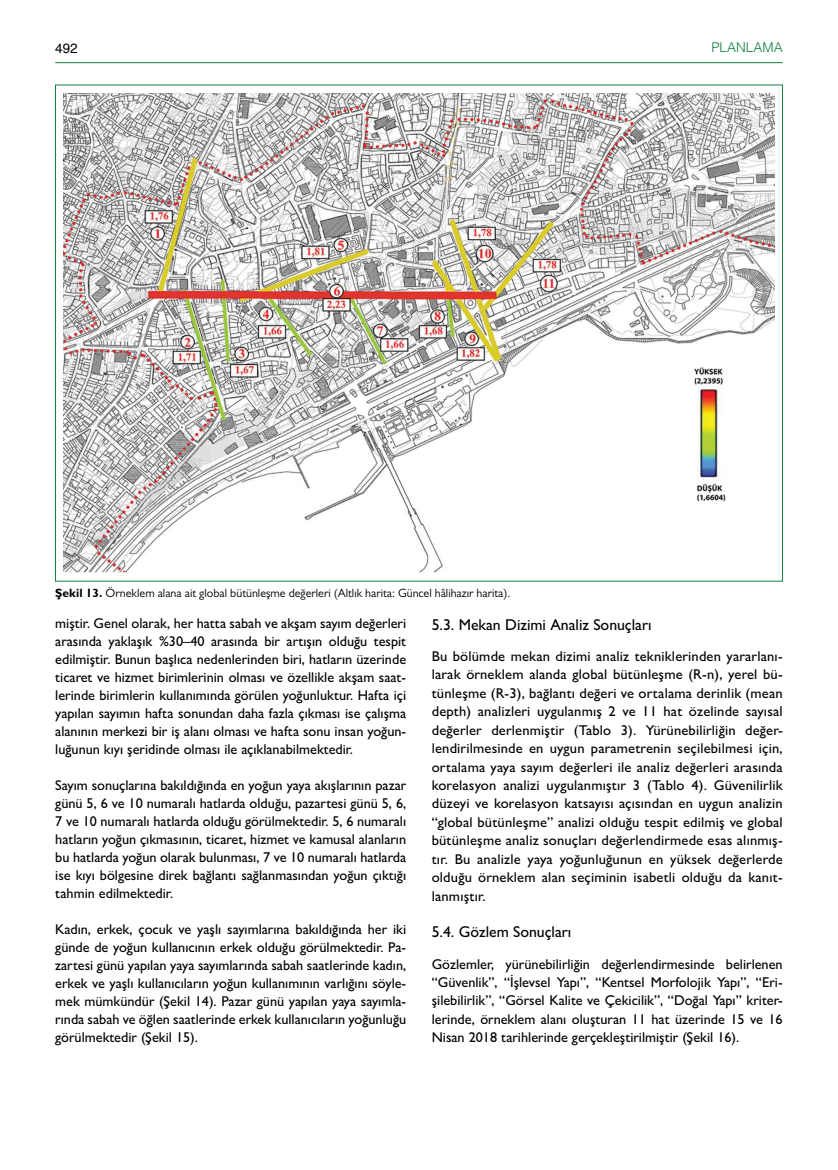
<style>
.page{position:relative;width:838px;height:1170px;background:#fff}
.page>*{position:absolute;margin:0;border:0;box-sizing:border-box;transform-origin:0 0}
.t1{font:500 15.75px "Gill Sans MT Pro";color:#000}
.t2{font:500 14.25px/18px "Gill Sans MT Pro";color:#000;text-align:justify}
.t3{font:300 13.5px "Helvetica";color:#0f8140}
.t4{font:13.5px "Helvetica";color:#000}
.t5{font:12px "Gill Sans MT Pro";color:#000}
.s1{font-weight:700}
</style>
<div class="page">
<hr style="left:55px;top:62px;width:727px;height:1px;background:#0f8140">
<img style="left:64px;top:93px;width:710px;height:480px">
<p class="t4" style="left:55px;top:37px;width:24px">492</p>
<p class="t3" style="left:711px;top:36px;width:73px">PLANLAMA</p>
<p class="t5" style="left:55px;top:586px;width:456px"><span class="s1">Şekil 13.</span> Örneklem alana ait global bütünleşme değerleri (Altlık harita: Güncel hâlihazır harita).</p>
<p class="t2" style="left:55px;top:614px;width:352px">miştir. Genel olarak, her hatta sabah ve akşam sayım değerleri arasında yaklaşık %30–40 arasında bir artışın olduğu tespit edilmiştir. Bunun başlıca nedenlerinden biri, hatların üzerinde ticaret ve hizmet birimlerinin olması ve özellikle akşam saat&shy;lerinde birimlerin kullanımında görülen yoğunluktur. Hafta içi yapılan sayımın hafta sonundan daha fazla çıkması ise çalışma alanının merkezi bir iş alanı olması ve hafta sonu insan yoğun&shy;luğunun kıyı şeridinde olması ile açıklanabilmektedir.</p>
<p class="t2" style="left:55px;top:776px;width:352px">Sayım sonuçlarına bakıldığında en yoğun yaya akışlarının pazar günü 5, 6 ve 10 numaralı hatlarda olduğu, pazartesi günü 5, 6, 7 ve 10 numaralı hatlarda olduğu görülmektedir. 5, 6 numaralı hatların yoğun çıkmasının, ticaret, hizmet ve kamusal alanların bu hatlarda yoğun olarak bulunması, 7 ve 10 numaralı hatlarda ise kıyı bölgesine direk bağlantı sağlanmasından yoğun çıktığı tahmin edilmektedir.</p>
<p class="t2" style="left:55px;top:920px;width:352px">Kadın, erkek, çocuk ve yaşlı sayımlarına bakıldığında her iki günde de yoğun kullanıcının erkek olduğu görülmektedir. Pa&shy;zartesi günü yapılan yaya sayımlarında sabah saatlerinde kadın, erkek ve yaşlı kullanıcıların yoğun kullanımının varlığını söyle&shy;mek mümkündür (Şekil 14). Pazar günü yapılan yaya sayımla&shy;rında sabah ve öğlen saatlerinde erkek kullanıcıların yoğunluğu görülmektedir (Şekil 15).</p>
<p class="t1" style="left:432px;top:615px;width:221px">5.3. Mekan Dizimi Analiz Sonuçları</p>
<p class="t2" style="left:432px;top:646px;width:352px;line-height:18.5px">Bu bölümde mekan dizimi analiz tekniklerinden yararlanı&shy;larak örneklem alanda global bütünleşme (R-n), yerel bü&shy;tünleşme (R-3), bağlantı değeri ve ortalama derinlik (mean depth) analizleri uygulanmış 2 ve 11 hat özelinde sayısal değerler derlenmiştir (Tablo 3). Yürünebilirliğin değer&shy;lendirilmesinde en uygun parametrenin seçilebilmesi için, ortalama yaya sayım değerleri ile analiz değerleri arasında korelasyon analizi uygulanmıştır 3 (Tablo 4). Güvenilirlik düzeyi ve korelasyon katsayısı açısından en uygun analizin “global bütünleşme” analizi olduğu tespit edilmiş ve global bütünleşme analiz sonuçları değerlendirmede esas alınmış&shy;tır. Bu analizle yaya yoğunluğunun en yüksek değerlerde olduğu örneklem alan seçiminin isabetli olduğu da kanıt&shy;lanmıştır.</p>
<p class="t1" style="left:432px;top:922px;width:141px">5.4. Gözlem Sonuçları</p>
<p class="t2" style="left:432px;top:954px;width:352px;line-height:18.5px">Gözlemler, yürünebilirliğin değerlendirmesinde belirlenen “Güvenlik”, “İşlevsel Yapı”, “Kentsel Morfolojik Yapı”, “Eri&shy;şilebilirlik”, “Görsel Kalite ve Çekicilik”, “Doğal Yapı” kriter&shy;lerinde, örneklem alanı oluşturan 11 hat üzerinde 15 ve 16<br>Nisan 2018 tarihlerinde gerçekleştirilmiştir (Şekil 16).</p>
</div>
